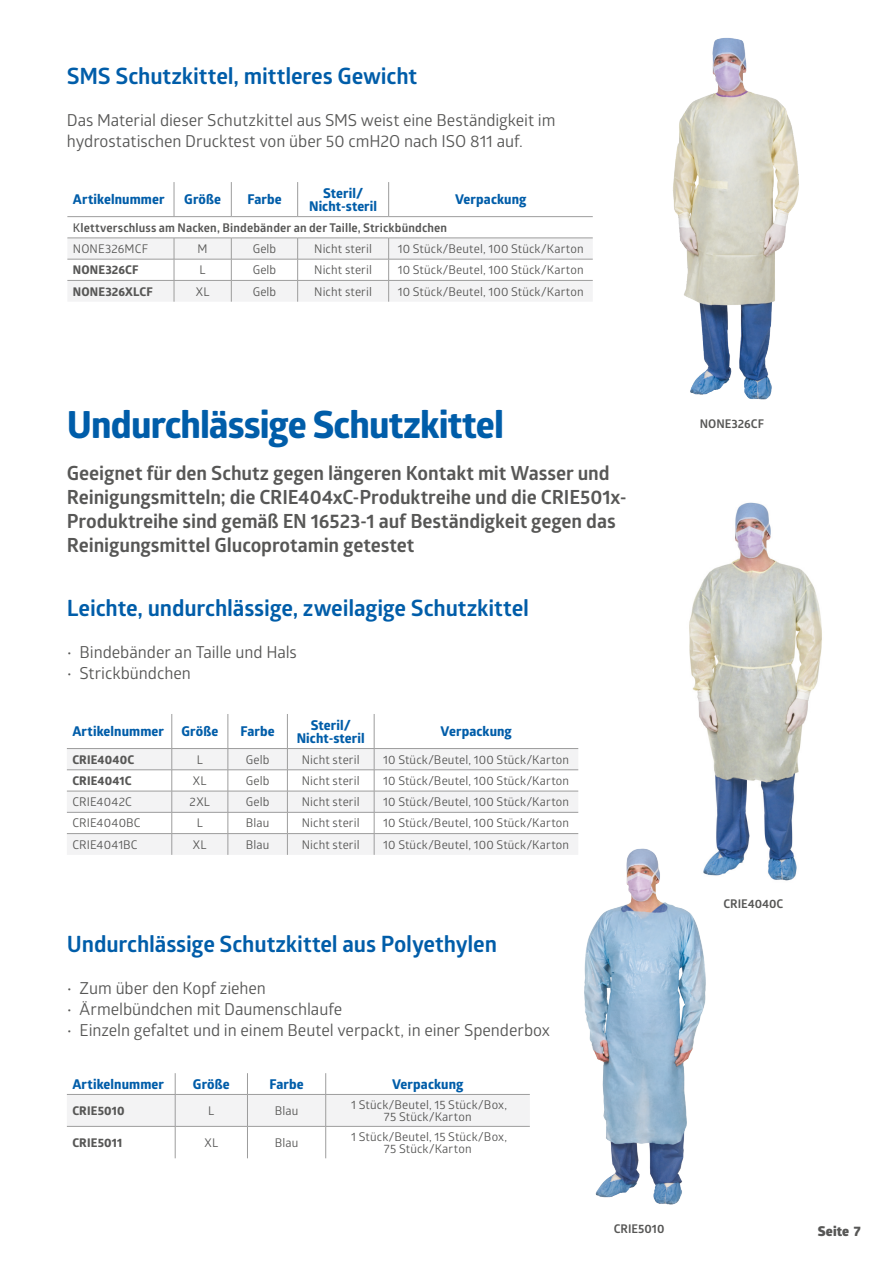
<style>
.page{position:relative;width:893px;height:1263px;background:#fff}
.page>*{position:absolute;margin:0;border:0;box-sizing:border-box;transform-origin:0 0}
.C_Large{font:700 37.5px "Globerx";letter-spacing:-.025em;color:#005da9}
.t1{font:700 22.5px "Glober";letter-spacing:-.005em;color:#005da9}
.t2{font:700 19.5px/24px "Glober";letter-spacing:-.005em;color:#575756}
.t3{font:16.5px/21px "Glober";letter-spacing:-.005em;color:#575756}
.t4{font:700 13.5px/13.5px "Globerx";letter-spacing:.01em;color:#005da9;text-align:center}
.t5{font:800 13.5px "Glober";letter-spacing:.01em;color:#575756}
.t6{font:12px/12px "Glober";letter-spacing:.01em;color:#575756;text-align:center}
.t7{font:700 12px "Glober";letter-spacing:.01em;color:#575756}
.t8{font:700 12px "Globerx";letter-spacing:.01em;color:#575756}
.s1{font-weight:600}
</style>
<div class="page">
<hr style="left:174px;top:182px;width:1px;height:34px;background:#9d9d9d">
<hr style="left:231px;top:182px;width:1px;height:34px;background:#9d9d9d">
<hr style="left:297px;top:182px;width:1px;height:34px;background:#9d9d9d">
<hr style="left:388px;top:182px;width:1px;height:34px;background:#9d9d9d">
<hr style="left:67px;top:216px;width:107px;height:1px;background:#9d9d9d">
<hr style="left:174px;top:216px;width:57px;height:1px;background:#9d9d9d">
<hr style="left:231px;top:216px;width:67px;height:1px;background:#9d9d9d">
<hr style="left:298px;top:216px;width:91px;height:1px;background:#9d9d9d">
<hr style="left:389px;top:216px;width:204px;height:1px;background:#9d9d9d">
<svg style="left:67px;top:238px;width:526px;height:64px"></svg>
<img style="left:673px;top:38px;width:126px;height:362px">
<svg style="left:67px;top:749px;width:511px;height:106px;fill:#f3f3f4"></svg>
<hr style="left:172px;top:714px;width:1px;height:34px;background:#9d9d9d">
<hr style="left:228px;top:714px;width:1px;height:34px;background:#9d9d9d">
<hr style="left:287px;top:714px;width:1px;height:34px;background:#9d9d9d">
<hr style="left:374px;top:714px;width:1px;height:34px;background:#9d9d9d">
<hr style="left:67px;top:748px;width:105px;height:1px;background:#9d9d9d">
<hr style="left:172px;top:748px;width:56px;height:1px;background:#9d9d9d">
<hr style="left:228px;top:748px;width:59px;height:1px;background:#9d9d9d">
<hr style="left:287px;top:748px;width:87px;height:1px;background:#9d9d9d">
<hr style="left:374px;top:748px;width:204px;height:1px;background:#9d9d9d">
<hr style="left:67px;top:769px;width:105px;height:1px;background:#9d9d9d">
<hr style="left:172px;top:769px;width:56px;height:1px;background:#9d9d9d">
<hr style="left:228px;top:769px;width:59px;height:1px;background:#9d9d9d">
<hr style="left:287px;top:769px;width:87px;height:1px;background:#9d9d9d">
<hr style="left:374px;top:769px;width:204px;height:1px;background:#9d9d9d">
<hr style="left:67px;top:791px;width:105px;height:1px;background:#9d9d9d">
<hr style="left:172px;top:791px;width:56px;height:1px;background:#9d9d9d">
<hr style="left:228px;top:791px;width:59px;height:1px;background:#9d9d9d">
<hr style="left:287px;top:791px;width:87px;height:1px;background:#9d9d9d">
<hr style="left:374px;top:791px;width:204px;height:1px;background:#9d9d9d">
<hr style="left:67px;top:812px;width:105px;height:1px;background:#9d9d9d">
<hr style="left:172px;top:812px;width:56px;height:1px;background:#9d9d9d">
<hr style="left:228px;top:812px;width:59px;height:1px;background:#9d9d9d">
<hr style="left:287px;top:812px;width:87px;height:1px;background:#9d9d9d">
<hr style="left:374px;top:812px;width:204px;height:1px;background:#9d9d9d">
<hr style="left:67px;top:833px;width:105px;height:1px;background:#9d9d9d">
<hr style="left:172px;top:833px;width:56px;height:1px;background:#9d9d9d">
<svg style="left:172px;top:749px;width:1px;height:106px"></svg>
<hr style="left:228px;top:833px;width:59px;height:1px;background:#9d9d9d">
<svg style="left:228px;top:749px;width:1px;height:106px"></svg>
<hr style="left:287px;top:833px;width:87px;height:1px;background:#9d9d9d">
<svg style="left:287px;top:749px;width:1px;height:106px"></svg>
<hr style="left:374px;top:833px;width:204px;height:1px;background:#9d9d9d">
<svg style="left:374px;top:749px;width:1px;height:106px"></svg>
<svg style="left:67px;top:1073px;width:463px;height:85px"></svg>
<hr style="left:67px;top:1094px;width:108px;height:1px;background:#9d9d9d">
<hr style="left:175px;top:1094px;width:72px;height:1px;background:#9d9d9d">
<hr style="left:175px;top:1094px;width:1px;height:32px;background:#9d9d9d">
<hr style="left:247px;top:1094px;width:79px;height:1px;background:#9d9d9d">
<hr style="left:247px;top:1094px;width:1px;height:32px;background:#9d9d9d">
<hr style="left:326px;top:1094px;width:204px;height:1px;background:#9d9d9d">
<hr style="left:325px;top:1094px;width:1px;height:32px;background:#9d9d9d">
<hr style="left:67px;top:1126px;width:108px;height:1px;background:#9d9d9d">
<hr style="left:175px;top:1126px;width:72px;height:1px;background:#9d9d9d">
<hr style="left:175px;top:1126px;width:1px;height:32px;background:#9d9d9d">
<hr style="left:247px;top:1126px;width:79px;height:1px;background:#9d9d9d">
<hr style="left:247px;top:1126px;width:1px;height:32px;background:#9d9d9d">
<hr style="left:326px;top:1126px;width:204px;height:1px;background:#9d9d9d">
<hr style="left:325px;top:1126px;width:1px;height:32px;background:#9d9d9d">
<img style="left:569px;top:837px;width:137px;height:368px">
<img style="left:672px;top:502px;width:150px;height:390px">
<p class="t1" style="left:67px;top:60px;width:352px">SMS Schutzkittel, mittleres Gewicht</p>
<p class="t3" style="left:67px;top:109px;width:490px">Das Material dieser Schutzkittel aus SMS weist eine Beständigkeit im hydrostatischen Drucktest von über 50 cmH2O nach ISO 811 auf.</p>
<p class="t4" style="left:73px;top:193px;width:93px">Artikelnummer</p>
<p class="t4" style="left:184px;top:193px;width:38px">Größe</p>
<p class="t4" style="left:247px;top:193px;width:36px">Farbe</p>
<p class="t4" style="left:309px;top:186px;width:70px">Steril/<br>Nicht-steril</p>
<p class="t4" style="left:455px;top:193px;width:73px">Verpackung</p>
<p class="t7" style="left:73px;top:219px;width:376px"><span class="s1">K</span>lettverschluss am Nacken, Bindebänder an der Taille, Strickbündchen</p>
<p class="t6" style="left:73px;top:242px;width:77px">NONE326MCF</p>
<p class="t6" style="left:198px;top:242px;width:12px">M</p>
<p class="t6" style="left:253px;top:242px;width:25px">Gelb</p>
<p class="t6" style="left:314px;top:242px;width:59px">Nicht steril</p>
<p class="t6" style="left:398px;top:242px;width:187px">10 Stück/Beutel, 100 Stück/Karton</p>
<p class="t8" style="left:73px;top:261px;width:67px">NONE326CF</p>
<p class="t6" style="left:200px;top:264px;width:8px">L</p>
<p class="t6" style="left:253px;top:264px;width:25px">Gelb</p>
<p class="t6" style="left:314px;top:264px;width:59px">Nicht steril</p>
<p class="t6" style="left:398px;top:264px;width:187px">10 Stück/Beutel, 100 Stück/Karton</p>
<p class="t8" style="left:73px;top:283px;width:81px">NONE326XLCF</p>
<p class="t6" style="left:196px;top:285px;width:15px">XL</p>
<p class="t6" style="left:253px;top:285px;width:25px">Gelb</p>
<p class="t6" style="left:314px;top:285px;width:59px">Nicht steril</p>
<p class="t6" style="left:398px;top:285px;width:187px">10 Stück/Beutel, 100 Stück/Karton</p>
<p class="C_Large" style="left:67px;top:397px;width:439px">Undurchlässige Schutzkittel</p>
<p class="t7" style="left:700px;top:415px;width:66px">NONE326CF</p>
<p class="t2" style="left:67px;top:460px;width:561px">Geeignet für den Schutz gegen längeren Kontakt mit Wasser und Reinigungsmitteln; die CRIE404xC-Produktreihe und die CRIE501x-Produktreihe sind gemäß EN 16523-1 auf Beständigkeit gegen das Reinigungsmittel Glucoprotamin getestet</p>
<p class="t1" style="left:67px;top:592px;width:464px">Leichte, undurchlässige, zweilagige Schutzkittel</p>
<p class="t3" style="left:67px;top:641px;width:232px">• Bindebänder an Taille und Hals</p>
<p class="t3" style="left:67px;top:662px;width:125px">• Strickbündchen</p>
<p class="t4" style="left:72px;top:725px;width:93px">Artikelnummer</p>
<p class="t4" style="left:181px;top:725px;width:38px">Größe</p>
<p class="t4" style="left:240px;top:725px;width:36px">Farbe</p>
<p class="t4" style="left:297px;top:718px;width:70px">Steril/<br>Nicht-steril</p>
<p class="t4" style="left:440px;top:725px;width:73px">Verpackung</p>
<p class="t8" style="left:72px;top:751px;width:63px">CRIE4040C</p>
<p class="t6" style="left:197px;top:753px;width:8px">L</p>
<p class="t6" style="left:246px;top:753px;width:25px">Gelb</p>
<p class="t6" style="left:302px;top:753px;width:59px">Nicht steril</p>
<p class="t6" style="left:383px;top:753px;width:187px">10 Stück/Beutel, 100 Stück/Karton</p>
<p class="t8" style="left:72px;top:772px;width:61px">CRIE4041C</p>
<p class="t6" style="left:193px;top:774px;width:15px">XL</p>
<p class="t6" style="left:246px;top:774px;width:25px">Gelb</p>
<p class="t6" style="left:302px;top:774px;width:59px">Nicht steril</p>
<p class="t6" style="left:383px;top:774px;width:187px">10 Stück/Beutel, 100 Stück/Karton</p>
<p class="t6" style="left:72px;top:795px;width:61px">CRIE4042C</p>
<p class="t6" style="left:190px;top:795px;width:22px">2XL</p>
<p class="t6" style="left:246px;top:795px;width:25px">Gelb</p>
<p class="t6" style="left:302px;top:795px;width:59px">Nicht steril</p>
<p class="t6" style="left:383px;top:795px;width:187px">10 Stück/Beutel, 100 Stück/Karton</p>
<p class="t6" style="left:72px;top:817px;width:70px">CRIE4040BC</p>
<p class="t6" style="left:197px;top:817px;width:8px">L</p>
<p class="t6" style="left:246px;top:817px;width:25px">Blau</p>
<p class="t6" style="left:302px;top:817px;width:59px">Nicht steril</p>
<p class="t6" style="left:383px;top:817px;width:187px">10 Stück/Beutel, 100 Stück/Karton</p>
<p class="t6" style="left:72px;top:838px;width:67px">CRIE4041BC</p>
<p class="t6" style="left:193px;top:838px;width:15px">XL</p>
<p class="t6" style="left:246px;top:838px;width:25px">Blau</p>
<p class="t6" style="left:302px;top:838px;width:59px">Nicht steril</p>
<p class="t6" style="left:383px;top:838px;width:187px">10 Stück/Beutel, 100 Stück/Karton</p>
<p class="t1" style="left:67px;top:928px;width:432px">Undurchlässige Schutzkittel aus Polyethylen</p>
<p class="t3" style="left:67px;top:976px;width:201px">• Zum über den Kopf ziehen</p>
<p class="t3" style="left:67px;top:997px;width:277px">• Ärmelbündchen mit Daumenschlaufe</p>
<p class="t3" style="left:67px;top:1018px;width:485px">• Einzeln gefaltet und in einem Beutel verpackt, in einer Spenderbox</p>
<p class="t4" style="left:72px;top:1077px;width:93px">Artikelnummer</p>
<p class="t4" style="left:193px;top:1077px;width:38px">Größe</p>
<p class="t4" style="left:269px;top:1077px;width:36px">Farbe</p>
<p class="t4" style="left:392px;top:1077px;width:73px">Verpackung</p>
<p class="t8" style="left:72px;top:1102px;width:54px">CRIE5010</p>
<p class="t6" style="left:208px;top:1104px;width:8px">L</p>
<p class="t6" style="left:275px;top:1104px;width:25px">Blau</p>
<p class="t6" style="left:351px;top:1098px;width:157px">1 Stück/Beutel, 15 Stück/Box,<br>75 Stück/Karton</p>
<p class="t8" style="left:72px;top:1134px;width:51px">CRIE5011</p>
<p class="t6" style="left:204px;top:1136px;width:15px">XL</p>
<p class="t6" style="left:275px;top:1136px;width:25px">Blau</p>
<p class="t6" style="left:351px;top:1130px;width:157px">1 Stück/Beutel, 15 Stück/Box,<br>75 Stück/Karton</p>
<p class="t7" style="left:614px;top:1220px;width:52px">CRIE5010</p>
<p class="t7" style="left:723px;top:895px;width:62px">CRIE4040C</p>
<p class="t5" style="left:818px;top:1221px;width:44px">Seite 7</p>
</div>
